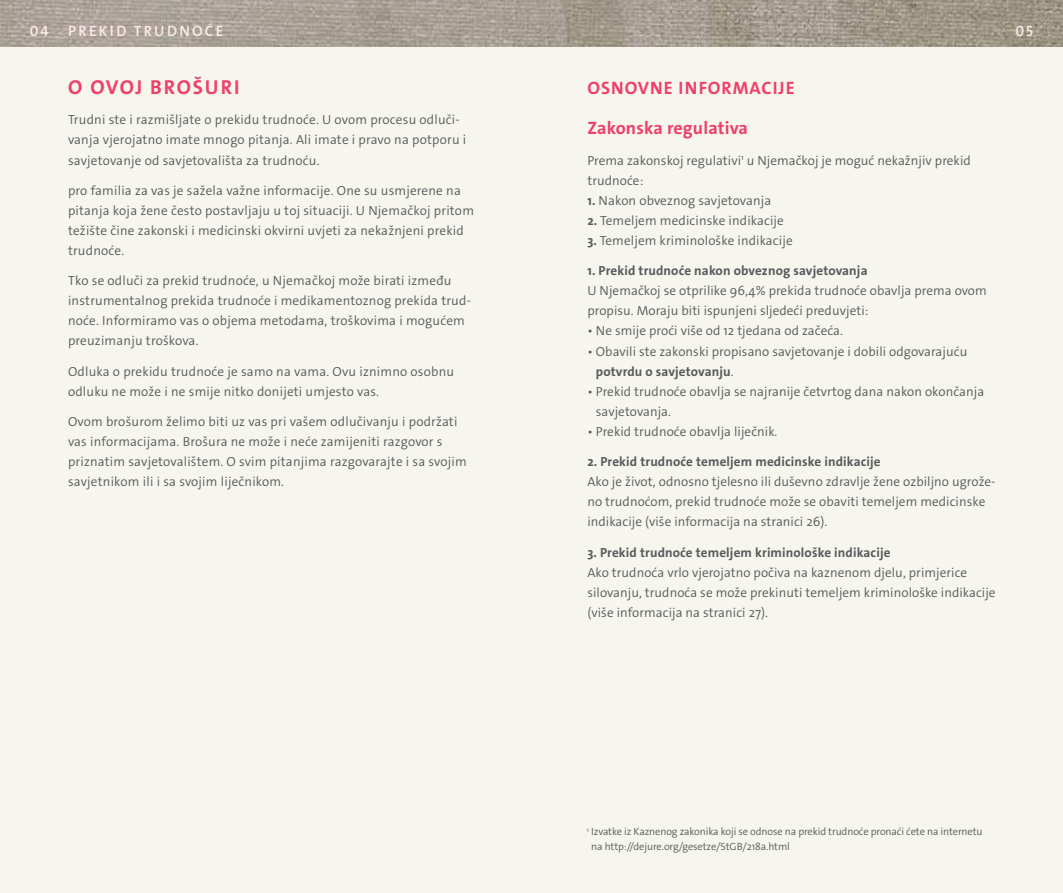
<style>
.page{position:relative;width:1063px;height:893px;background:#f6f5ee}
.page>*{position:absolute;margin:0;border:0;box-sizing:border-box;transform-origin:0 0}
.t1{font:700 20.25px "The Sans Os F";letter-spacing:.085em;color:#ef3f6b}
.t2{font:700 18px "The Sans Os F";letter-spacing:.055em;color:#ef3f6b}
.t3{font:600 15px "The Sans Os F";letter-spacing:.15em;color:#fdeae9}
.t4{font:13.2px/20.1px "The Sans LP4 Se Lig";letter-spacing:.005em;color:#58595b}
.t5{font:700 13.2px "The Sans Os F";letter-spacing:.01em;color:#58595b}
.t6{font:10.5px/15px "The Sans LP4 Se Lig";letter-spacing:-.01em;color:#58595b}
.s1{font-family:"The Sans Os F";font-weight:700}
.s2{font-family:"The Sans LP4 Se Lig";font-weight:400}
</style>
<div class="page">
<img style="left:0;top:0;width:1063px;height:47px">
<p class="t3" style="left:30px;top:21px;width:20px">04</p>
<p class="t3" style="left:68px;top:21px;width:157px">PREKID TRUDNOĆE</p>
<p class="t3" style="left:1015px;top:21px;width:19px">05</p>
<h1 class="t1" style="left:68px;top:74px;width:173px">O ovoj brošuri</h1>
<p class="t4" style="left:68px;top:110px;width:400px">Trudni ste i razmišljate o prekidu trudnoće. U ovom procesu odluči&shy;vanja vjerojatno imate mnogo pitanja. Ali imate i pravo na potporu i savjetovanje od savjetovališta za trudnoću.</p>
<p class="t4" style="left:68px;top:180px;width:407px">pro familia za vas je sažela važne informacije. One su usmjerene na pitanja koja žene često postavljaju u toj situaciji. U Njemačkoj pritom težište čine zakonski i medicinski okvirni uvjeti za nekažnjeni prekid trudnoće.</p>
<p class="t4" style="left:68px;top:271px;width:404px">Tko se odluči za prekid trudnoće, u Njemačkoj može birati između instrumentalnog prekida trudnoće i medikamentoznog prekida trud&shy;noće. Informiramo vas o objema metodama, troškovima i mogućem preuzimanju troškova.</p>
<p class="t4" style="left:68px;top:361px;width:388px">Odluka o prekidu trudnoće je samo na vama. Ovu iznimno osobnu odluku ne može i ne smije nitko donijeti umjesto vas.</p>
<p class="t4" style="left:68px;top:411px;width:400px">Ovom brošurom želimo biti uz vas pri vašem odlučivanju i podržati vas informacijama. Brošura ne može i neće zamijeniti razgovor s priznatim savjetovalištem. O svim pitanjima razgovarajte i sa svojim savjetnikom ili i sa svojim liječnikom.</p>
<h2 class="t2" style="left:588px;top:77px;width:209px">Osnovne informacije</h2>
<h2 class="t2" style="left:587px;top:117px;width:162px">Zakonska regulativa</h2>
<p class="t4" style="left:587px;top:150px;width:385px">Prema zakonskoj regulativi<sup>1</sup> u Njemačkoj je moguć nekažnjiv prekid trudnoće:</p>
<p class="t4" style="left:587px;top:190px;width:185px"><span class="s1">1.</span> Nakon obveznog savjetovanja</p>
<p class="t4" style="left:587px;top:210px;width:198px"><span class="s1">2.</span> Temeljem medicinske indikacije</p>
<p class="t4" style="left:587px;top:231px;width:207px"><span class="s1">3.</span> Temeljem kriminološke indikacije</p>
<p class="t5" style="left:587px;top:262px;width:282px">1. Prekid trudnoće nakon obveznog savjetovanja</p>
<p class="t4" style="left:587px;top:281px;width:401px">U Njemačkoj se otprilike 96,4% prekida trudnoće obavlja prema ovom propisu. Moraju biti ispunjeni sljedeći preduvjeti:</p>
<p class="t4" style="left:587px;top:321px;width:257px">• Ne smije proći više od 12 tjedana od začeća.</p>
<p class="t4" style="left:587px;top:341px;width:381px">• Obavili ste zakonski propisano savjetovanje i dobili odgovarajuću</p>
<p class="t5" style="left:596px;top:363px;width:139px">potvrdu o savjetovanju<span class="s2">.</span></p>
<p class="t4" style="left:596px;top:381px;width:390px;text-indent:-9px">• Prekid trudnoće obavlja se najranije četvrtog dana nakon okončanja savjetovanja.</p>
<p class="t4" style="left:587px;top:421px;width:192px">• Prekid trudnoće obavlja liječnik.</p>
<p class="t5" style="left:587px;top:453px;width:295px">2. Prekid trudnoće temeljem medicinske indikacije</p>
<p class="t4" style="left:587px;top:472px;width:410px">Ako je život, odnosno tjelesno ili duševno zdravlje žene ozbiljno ugrože&shy;no trudnoćom, prekid trudnoće može se obaviti temeljem medicinske indikacije (više informacija na stranici 26).</p>
<p class="t5" style="left:587px;top:544px;width:305px">3. Prekid trudnoće temeljem kriminološke indikacije</p>
<p class="t4" style="left:587px;top:562px;width:410px">Ako trudnoća vrlo vjerojatno počiva na kaznenom djelu, primjerice silovanju, trudnoća se može prekinuti temeljem kriminološke indikacije (više informacija na stranici 27).</p>
<p class="t6" style="left:591px;top:824px;width:393px;text-indent:-4px"><sup>1</sup> Izvatke iz Kaznenog zakonika koji se odnose na prekid trudnoće pronaći ćete na internetu na http://dejure.org/gesetze/StGB/218a.html</p>
</div>
